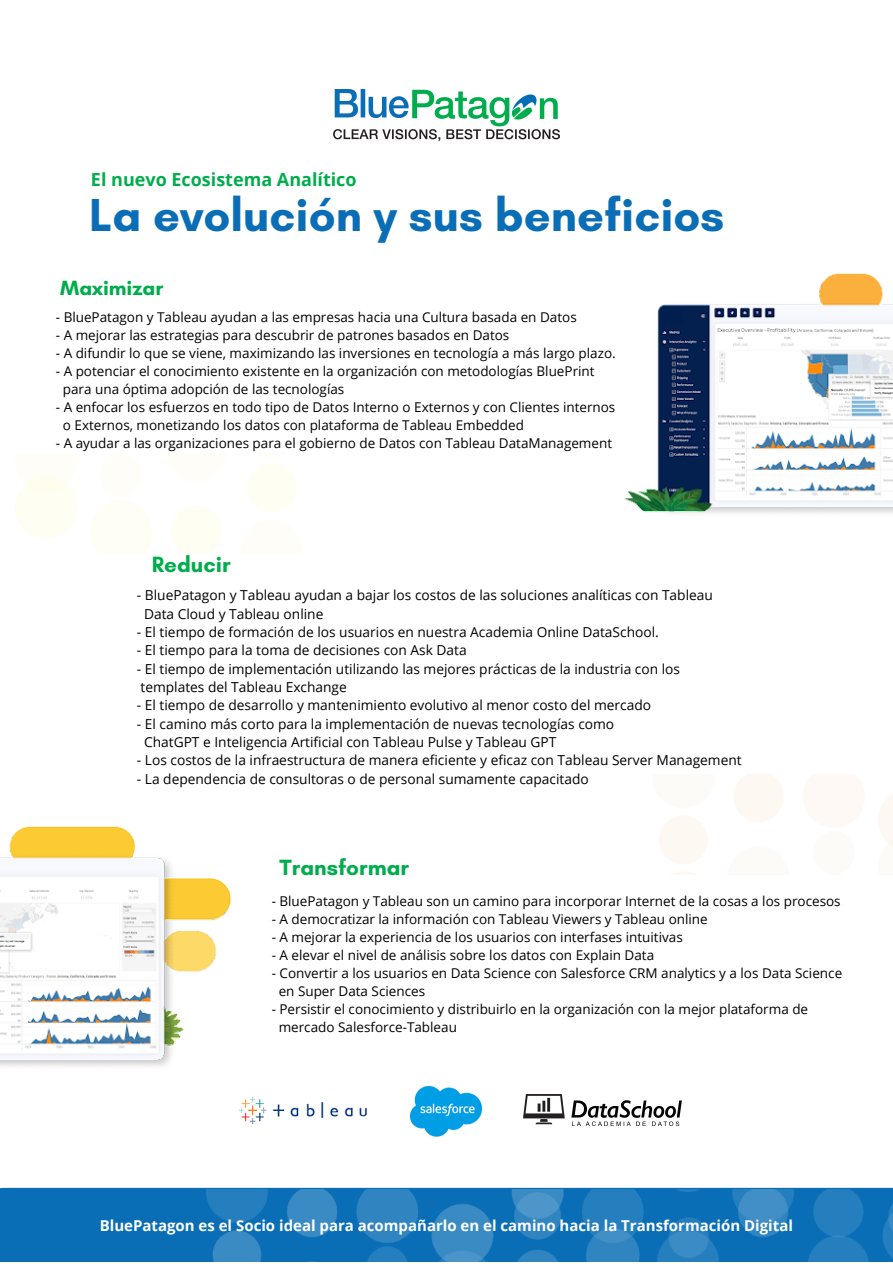
<style>
.page{position:relative;width:893px;height:1264px;background:#fff}
.page>*{position:absolute;margin:0;border:0;box-sizing:border-box;transform-origin:0 0}
.t1{font:700 47.1px "Glacial Indifference";color:#096eb6}
.t2{font:700 22.5px "Glacial Indifference";color:#00ad4d}
.t3{font:700 21px "Glacial Indifference";color:#00ad4d}
.t4{font:700 18px "Open Sans";color:#00ad4d}
.t5{font:700 15px "Open Sans";color:#fff}
.t6{font:13.8px/18.3px "Open Sans";color:#000}
.t7{font:13.5px "Open Sans";color:#000}
</style>
<div class="page">
<img style="left:333px;top:89px;width:227px;height:53px">
<svg style="left:0;top:1187px;width:892px;height:2px;background:#72abd5"></svg>
<img style="left:0;top:1189px;width:892px;height:73px">
<img style="left:524px;top:1094px;width:158px;height:32px">
<img style="left:409px;top:1085px;width:74px;height:52px">
<img style="left:239px;top:1096px;width:128px;height:29px">
<img style="left:624px;top:273px;width:268px;height:241px">
<img style="left:0;top:826px;width:231px;height:240px">
<p class="t4" style="left:91px;top:167px;width:267px">El nuevo Ecosistema Analítico</p>
<p class="t1" style="left:89px;top:186px;width:636px">La evolución y sus beneficios</p>
<p class="t3" style="left:60px;top:275px;width:105px">Maximizar</p>
<p class="t7" style="left:56px;top:307px;width:522px">- BluePatagon y Tableau ayudan a las empresas hacia una Cultura basada en Datos</p>
<p class="t7" style="left:56px;top:325px;width:455px">- A mejorar las estrategias para descubrir de patrones basados en Datos</p>
<p class="t7" style="left:56px;top:343px;width:561px">- A difundir lo que se viene, maximizando las inversiones en tecnología a más largo plazo.</p>
<p class="t7" style="left:56px;top:361px;width:540px">- A potenciar el conocimiento existente en la organización con metodologías BluePrint</p>
<p class="t7" style="left:63px;top:379px;width:283px">para una óptima adopción de las tecnologías</p>
<p class="t7" style="left:56px;top:397px;width:561px">- A enfocar los esfuerzos en todo tipo de Datos Interno o Externos y con Clientes internos</p>
<p class="t7" style="left:63px;top:415px;width:462px">o Externos, monetizando los datos con plataforma de Tableau Embedded</p>
<p class="t7" style="left:56px;top:433px;width:557px">- A ayudar a las organizaciones para el gobierno de Datos con Tableau DataManagement</p>
<p class="t2" style="left:152px;top:551px;width:80px">Reducir</p>
<p class="t6" style="left:137px;top:585px;width:577px">- BluePatagon y Tableau ayudan a bajar los costos de las soluciones analíticas con Tableau</p>
<p class="t6" style="left:144px;top:604px;width:181px">Data Cloud y Tableau online</p>
<p class="t6" style="left:137px;top:622px;width:523px">- El tiempo de formación de los usuarios en nuestra Academia Online DataSchool.</p>
<p class="t6" style="left:137px;top:640px;width:331px">- El tiempo para la toma de decisiones con Ask Data</p>
<p class="t6" style="left:137px;top:659px;width:544px">- El tiempo de implementación utilizando las mejores prácticas de la industria con los templates del Tableau Exchange</p>
<p class="t6" style="left:137px;top:695px;width:515px">- El tiempo de desarrollo y mantenimiento evolutivo al menor costo del mercado</p>
<p class="t6" style="left:137px;top:714px;width:479px">- El camino más corto para la implementación de nuevas tecnologías como</p>
<p class="t6" style="left:144px;top:732px;width:414px">ChatGPT e Inteligencia Artificial con Tableau Pulse y Tableau GPT</p>
<p class="t6" style="left:137px;top:750px;width:606px">- Los costos de la infraestructura de manera eficiente y eficaz con Tableau Server Management</p>
<p class="t6" style="left:137px;top:769px;width:453px">- La dependencia de consultoras o de personal sumamente capacitado</p>
<p class="t2" style="left:279px;top:853px;width:131px">Transformar</p>
<p class="t7" style="left:272px;top:891px;width:570px">- BluePatagon y Tableau son un camino para incorporar Internet de la cosas a los procesos</p>
<p class="t7" style="left:272px;top:909px;width:437px">- A democratizar la información con Tableau Viewers y Tableau online</p>
<p class="t7" style="left:272px;top:927px;width:412px">- A mejorar la experiencia de los usuarios con interfases intuitivas</p>
<p class="t7" style="left:272px;top:945px;width:384px">- A elevar el nivel de análisis sobre los datos con Explain Data</p>
<p class="t7" style="left:272px;top:963px;width:572px">- Convertir a los usuarios en Data Science con Salesforce CRM analytics y a los Data Science</p>
<p class="t7" style="left:279px;top:981px;width:148px">en Super Data Sciences</p>
<p class="t7" style="left:272px;top:999px;width:538px">- Persistir el conocimiento y distribuirlo en la organización con la mejor plataforma de</p>
<p class="t7" style="left:279px;top:1017px;width:180px">mercado Salesforce-Tableau</p>
<p class="t5" style="left:100px;top:1214px;width:694px">BluePatagon es el Socio ideal para acompañarlo en el camino hacia la Transformación Digital</p>
</div>
